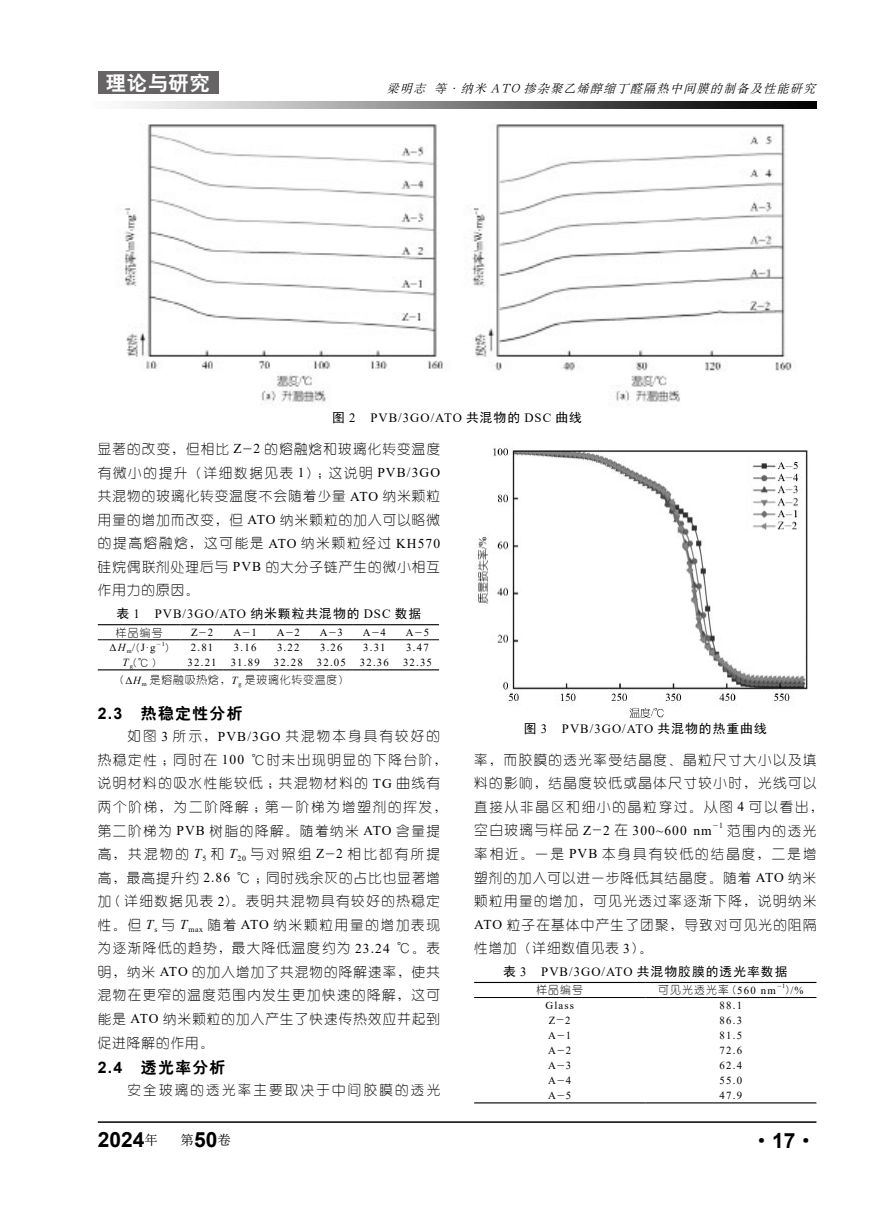
<style>
.page{position:relative;width:893px;height:1212px;background:#fff}
.page>*{position:absolute;margin:0;border:0;box-sizing:border-box;transform-origin:0 0}
.t1{font:700 21px "Arial";color:#000}
.t2{font:21px "Sim Sun";color:#000}
.t3{font:20.25px "H Yb 2 gj";letter-spacing:.03em;color:#fff}
.t4{font:15.9px "H Ye 4 gj";letter-spacing:.08em;color:#000}
.t5{font:13.5px/23.5px "Hye 1 gj";letter-spacing:.115em;color:#000}
.t6{font:13.5px "Hye 1 gj";letter-spacing:.165em;color:#000}
.t7{font:13.5px "H Ya 6 gj";color:#000}
.t8{font:12.75px "Times New Roman";letter-spacing:.08em;color:#000}
.t9{font:12.75px "Sim Hei";letter-spacing:.08em;color:#000}
.t10{font:italic 12px "H Ya 6 gj";color:#000}
.t11{font:10.8px "Times New Roman";letter-spacing:.11em;color:#000}
.t12{font:10.8px "Hye 1 gj";letter-spacing:.08em;color:#000}
.t13{font:6.3px "Hye 1 gj";color:#000}
.s1{font-family:"Sim Hei"}
.s2{font-family:"Times New Roman"}
.s3{font-family:"Hye 1 gj"}
.s4{font-style:italic}
.s5{font-size:10.8px}
.s6{font-family:"Times New Roman";font-style:italic}
.s7{font-family:"Arial";font-weight:700}
.s8{font-family:"Arial";font-weight:700;font-size:21px}
</style>
<div class="page">
<hr style="left:98px;top:1121px;width:718px;height:2px;background:#000">
<img style="left:131px;top:102px;width:685px;height:6px">
<div style="left:98px;top:72px;width:120px;height:22px;background:#666464"></div>
<hr style="left:98px;top:624px;width:83px;height:1px;background:#000">
<hr style="left:181px;top:624px;width:43px;height:1px;background:#000">
<hr style="left:224px;top:624px;width:43px;height:1px;background:#000">
<hr style="left:267px;top:624px;width:43px;height:1px;background:#000">
<hr style="left:310px;top:624px;width:43px;height:1px;background:#000">
<hr style="left:353px;top:624px;width:43px;height:1px;background:#000">
<hr style="left:396px;top:624px;width:43px;height:1px;background:#000">
<hr style="left:98px;top:669px;width:83px;height:1px;background:#000">
<hr style="left:181px;top:669px;width:43px;height:1px;background:#000">
<hr style="left:224px;top:669px;width:43px;height:1px;background:#000">
<hr style="left:267px;top:669px;width:43px;height:1px;background:#000">
<hr style="left:310px;top:669px;width:43px;height:1px;background:#000">
<hr style="left:353px;top:669px;width:43px;height:1px;background:#000">
<hr style="left:396px;top:669px;width:43px;height:1px;background:#000">
<hr style="left:98px;top:639px;width:83px;height:1px;background:#000">
<hr style="left:181px;top:639px;width:43px;height:1px;background:#000">
<hr style="left:224px;top:639px;width:43px;height:1px;background:#000">
<hr style="left:267px;top:639px;width:43px;height:1px;background:#000">
<hr style="left:310px;top:639px;width:43px;height:1px;background:#000">
<hr style="left:353px;top:639px;width:43px;height:1px;background:#000">
<hr style="left:396px;top:639px;width:43px;height:1px;background:#000">
<hr style="left:474px;top:982px;width:171px;height:1px;background:#000">
<hr style="left:645px;top:982px;width:171px;height:1px;background:#000">
<hr style="left:474px;top:1102px;width:171px;height:1px;background:#000">
<hr style="left:645px;top:1102px;width:171px;height:1px;background:#000">
<hr style="left:474px;top:997px;width:171px;height:1px;background:#000">
<hr style="left:645px;top:997px;width:171px;height:1px;background:#000">
<img style="left:124px;top:123px;width:668px;height:283px">
<img style="left:475px;top:444px;width:333px;height:274px">
<h2 class="t3" style="left:106px;top:73px;width:105px">理论与研究</h2>
<p class="t10" style="left:387px;top:83px;width:433px">梁明志 等·纳米 ATO 掺杂聚乙烯醇缩丁醛隔热中间膜的制备及性能研究</p>
<p class="t8" style="left:332px;top:409px;width:251px"><span class="s1">图</span> 2 PVB/3GO/ATO <span class="s1">共混物的</span> DSC <span class="s1">曲线</span></p>
<p class="t5" style="left:98px;top:437px;width:344px;text-align:justify">显著的改变，但相比 <span class="s2">Z</span>-<span class="s2">2</span> 的熔融焓和玻璃化转变温度有微小的提升（详细数据见表 <span class="s2">1</span>）；这说明 <span class="s2">PVB/3GO</span>共混物的玻璃化转变温度不会随着少量 <span class="s2">ATO</span> 纳米颗粒用量的增加而改变，但 <span class="s2">ATO</span> 纳米颗粒的加入可以略微的提高熔融焓，这可能是 <span class="s2">ATO</span> 纳米颗粒经过 <span class="s2">KH570</span>硅烷偶联剂处理后与 <span class="s2">PVB</span> 的大分子链产生的微小相互作用力的原因。</p>
<p class="t8" style="left:117px;top:604px;width:306px"><span class="s1">表</span> 1 PVB/3GO/ATO <span class="s1">纳米颗粒共混物的</span> DSC <span class="s1">数据</span></p>
<p class="t12" style="left:116px;top:627px;width:48px">样品编号</p>
<p class="t11" style="left:191px;top:624px;width:23px">Z<span class="s3">-</span>2</p>
<p class="t11" style="left:234px;top:624px;width:25px">A<span class="s3">-</span>1</p>
<p class="t11" style="left:277px;top:624px;width:25px">A<span class="s3">-</span>2</p>
<p class="t11" style="left:320px;top:624px;width:25px">A<span class="s3">-</span>3</p>
<p class="t11" style="left:363px;top:624px;width:25px">A<span class="s3">-</span>4</p>
<p class="t11" style="left:406px;top:624px;width:25px">A<span class="s3">-</span>5</p>
<p class="t11" style="left:110px;top:640px;width:47px">Δ<span class="s4">H</span><sub>m</sub>/<span class="s3">(</span>J<sup>.</sup>g</p>
<p class="t13" style="left:157px;top:641px;width:14px">-<span class="s2">1</span><span class="s5">)</span></p>
<p class="t11" style="left:191px;top:640px;width:24px">2.81</p>
<p class="t11" style="left:234px;top:640px;width:24px">3.16</p>
<p class="t11" style="left:277px;top:640px;width:24px">3.22</p>
<p class="t11" style="left:320px;top:640px;width:24px">3.26</p>
<p class="t11" style="left:363px;top:640px;width:24px">3.31</p>
<p class="t11" style="left:406px;top:640px;width:24px">3.47</p>
<p class="t12" style="left:123px;top:657px;width:35px"><span class="s6">T</span><sub>g</sub>(℃ )</p>
<p class="t11" style="left:188px;top:655px;width:31px">32.21</p>
<p class="t11" style="left:231px;top:655px;width:31px">31.89</p>
<p class="t11" style="left:274px;top:655px;width:31px">32.28</p>
<p class="t11" style="left:317px;top:655px;width:31px">32.05</p>
<p class="t11" style="left:360px;top:655px;width:31px">32.36</p>
<p class="t11" style="left:403px;top:655px;width:31px">32.35</p>
<p class="t12" style="left:114px;top:675px;width:237px">（<span class="s2">Δ</span><span class="s6">H</span><sub>m</sub> 是熔融吸热焓，<span class="s6">T</span><sub>g</sub> 是玻璃化转变温度）</p>
<p class="t4" style="left:98px;top:705px;width:146px"><span class="s7">2.3</span>　热稳定性分析</p>
<p class="t5" style="left:98px;top:724px;width:351px;text-indent:30px">如图 <span class="s2">3</span> 所示，<span class="s2">PVB/3GO</span> 共混物本身具有较好的热稳定性；同时在 <span class="s2">100</span> ℃时未出现明显的下降台阶，说明材料的吸水性能较低；共混物材料的 <span class="s2">TG</span> 曲线有两个阶梯，为二阶降解；第一阶梯为增塑剂的挥发，第二阶梯为 <span class="s2">PVB</span> 树脂的降解。随着纳米 <span class="s2">ATO</span> 含量提高，共混物的 <span class="s6">T</span><sub>5</sub> 和 <span class="s6">T</span><sub>20</sub> 与对照组 <span class="s2">Z</span>-<span class="s2">2</span> 相比都有所提高，最高提升约 <span class="s2">2.86</span> ℃ ；同时残余灰的占比也显著增加 ( 详细数据见表 <span class="s2">2</span>)。表明共混物具有较好的热稳定性。但 <span class="s6">T</span><sub>s</sub> 与 <span class="s6">T</span><sub>max</sub> 随着 <span class="s2">ATO</span> 纳米颗粒用量的增加表现为逐渐降低的趋势，最大降低温度约为 <span class="s2">23.24</span> ℃。表明，纳米 <span class="s2">ATO</span> 的加入增加了共混物的降解速率，使共混物在更窄的温度范围内发生更加快速的降解，这可能是 <span class="s2">ATO</span> 纳米颗粒的加入产生了快速传热效应并起到促进降解的作用。</p>
<p class="t4" style="left:98px;top:1059px;width:129px"><span class="s7">2.4</span>　透光率分析</p>
<p class="t6" style="left:128px;top:1083px;width:314px">安全玻璃的透光率主要取决于中间胶膜的透光</p>
<p class="t8" style="left:524px;top:720px;width:244px"><span class="s1">图</span> 3 PVB/3GO/ATO <span class="s1">共混物的热重曲线</span></p>
<p class="t5" style="left:474px;top:748px;width:351px">率，而胶膜的透光率受结晶度、晶粒尺寸大小以及填料的影响，结晶度较低或晶体尺寸较小时，光线可以直接从非晶区和细小的晶粒穿过。从图 <span class="s2">4</span> 可以看出，空白玻璃与样品 <span class="s2">Z</span>-<span class="s2">2</span> 在 <span class="s2">300~600 nm</span><sup>-</sup><sup>1</sup> 范围内的透光率相近。一是 <span class="s2">PVB</span> 本身具有较低的结晶度，二是增塑剂的加入可以进一步降低其结晶度。随着 <span class="s2">ATO</span> 纳米颗粒用量的增加，可见光透过率逐渐下降，说明纳米<br><span class="s2">ATO</span> 粒子在基体中产生了团聚，导致对可见光的阻隔性增加（详细数值见表 <span class="s2">3</span>）。</p>
<p class="t9" style="left:503px;top:965px;width:286px">表 <span class="s2">3 PVB/3GO/ATO</span> 共混物胶膜的透光率数据</p>
<p class="t12" style="left:536px;top:985px;width:48px">样品编号</p>
<p class="t12" style="left:658px;top:985px;width:147px">可见光透光率 (<span class="s2">560 nm</span><sup>-</sup><sup>1</sup>)<span class="s2">/%</span></p>
<p class="t11" style="left:545px;top:997px;width:30px">Glass</p>
<p class="t11" style="left:720px;top:997px;width:24px">88.1</p>
<p class="t11" style="left:549px;top:1012px;width:23px">Z<span class="s3">-</span>2</p>
<p class="t11" style="left:720px;top:1012px;width:24px">86.3</p>
<p class="t11" style="left:548px;top:1027px;width:25px">A<span class="s3">-</span>1</p>
<p class="t11" style="left:720px;top:1027px;width:24px">81.5</p>
<p class="t11" style="left:548px;top:1042px;width:25px">A<span class="s3">-</span>2</p>
<p class="t11" style="left:720px;top:1042px;width:24px">72.6</p>
<p class="t11" style="left:548px;top:1057px;width:25px">A<span class="s3">-</span>3</p>
<p class="t11" style="left:720px;top:1057px;width:24px">62.4</p>
<p class="t11" style="left:548px;top:1073px;width:25px">A<span class="s3">-</span>4</p>
<p class="t11" style="left:720px;top:1073px;width:24px">55.0</p>
<p class="t11" style="left:548px;top:1088px;width:25px">A<span class="s3">-</span>5</p>
<p class="t11" style="left:720px;top:1088px;width:24px">47.9</p>
<h1 class="t1" style="left:98px;top:1125px;width:62px">2024<sup>年</sup></h1>
<p class="t7" style="left:181px;top:1133px;width:52px">第<span class="s8">50</span>卷</p>
<h1 class="t2" style="left:751px;top:1130px;width:67px">·<span class="s7">17</span>·</h1>
</div>
